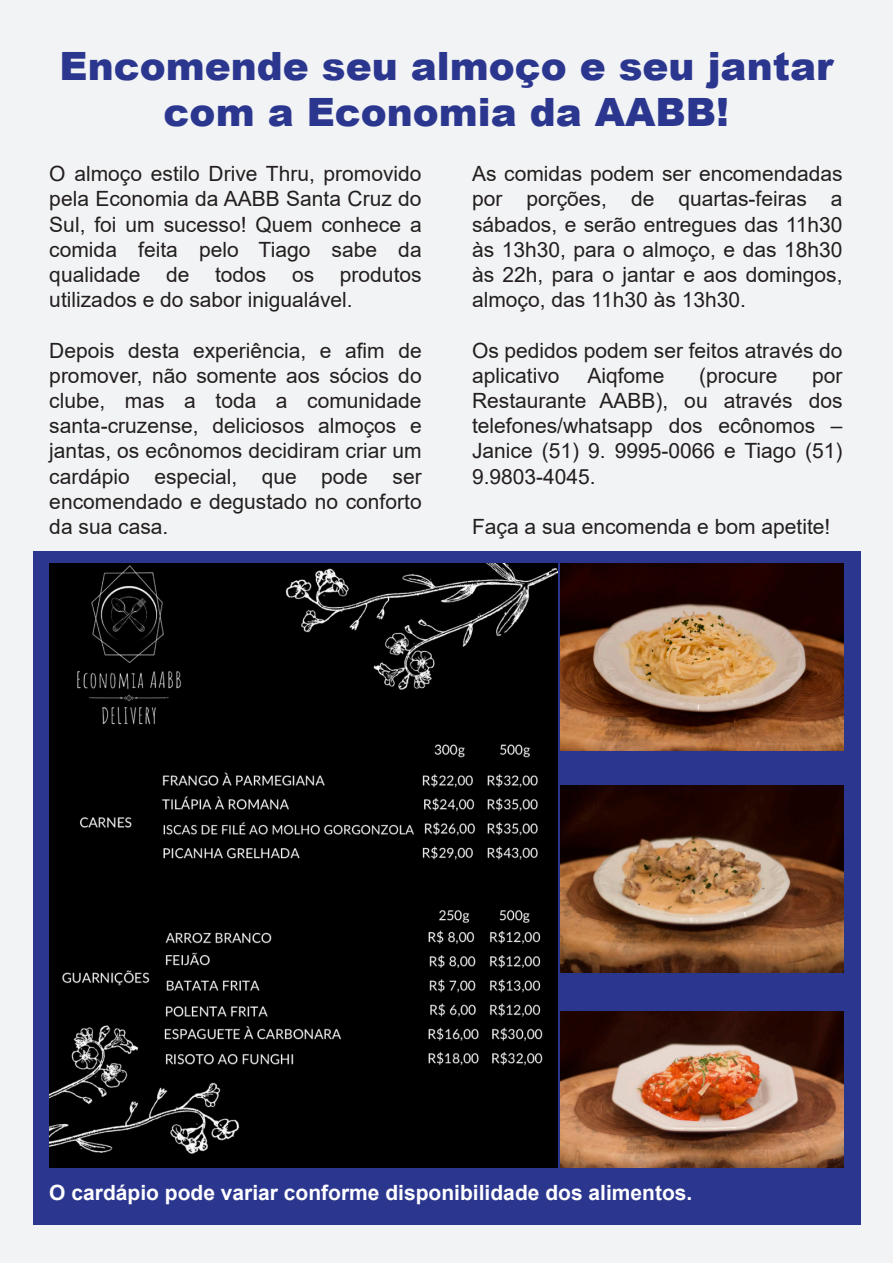
<style>
.page{position:relative;width:893px;height:1263px;background:#f2f3f4}
.page>*{position:absolute;margin:0;border:0;box-sizing:border-box;transform-origin:0 0}
.t1{font:900 39px/46.8px "Arial";color:#2b368f;text-align:center}
.t2{font:21px/25.2px "Arial";color:#231f20;text-align:justify}
.t3{font:700 21px "Arial";color:#fff}
</style>
<div class="page">
<div style="left:33px;top:551px;width:828px;height:673px;background:#2b368f"></div>
<img style="left:49px;top:564px;width:509px;height:604px">
<img style="left:561px;top:564px;width:282px;height:187px">
<img style="left:561px;top:785px;width:282px;height:187px">
<img style="left:561px;top:1011px;width:282px;height:157px">
<h1 class="t1" style="left:60px;top:41px;width:775px">Encomende seu almoço e seu jantar com a Economia da AABB!</h1>
<p class="t2" style="left:49px;top:161px;width:374px">O almoço estilo Drive Thru, promovido pela Economia da AABB Santa Cruz do Sul, foi um sucesso! Quem conhece a comida feita pelo Tiago sabe da qualidade de todos os produtos utilizados e do sabor inigualável.</p>
<p class="t2" style="left:49px;top:337px;width:374px">Depois desta experiência, e afim de promover, não somente aos sócios do clube, mas a toda a comunidade santa-cruzense, deliciosos almoços e jantas, os ecônomos decidiram criar um cardápio especial, que pode ser encomendado e degustado no conforto da sua casa.</p>
<p class="t2" style="left:472px;top:161px;width:372px">As comidas podem ser encomendadas por porções, de quartas-feiras a sábados, e serão entregues das 11h30 às 13h30, para o almoço, e das 18h30 às 22h, para o jantar e aos domingos, almoço, das 11h30 às 13h30.</p>
<p class="t2" style="left:472px;top:337px;width:372px">Os pedidos podem ser feitos através do aplicativo</p>
<p class="t2" style="left:587px;top:363px;width:79px">Aiqfome</p>
<p class="t2" style="left:699px;top:363px;width:80px">(procure</p>
<p class="t2" style="left:472px;top:363px;width:372px;text-indent:340px">por Restaurante AABB), ou através dos telefones/whatsapp dos ecônomos – Janice (51) 9. 9995-0066 e Tiago (51)<br>9.9803-4045.</p>
<p class="t2" style="left:472px;top:514px;width:360px">Faça a sua encomenda e bom apetite!</p>
<p class="t3" style="left:49px;top:1178px;width:645px">O cardápio pode variar conforme disponibilidade dos alimentos.</p>
</div>
